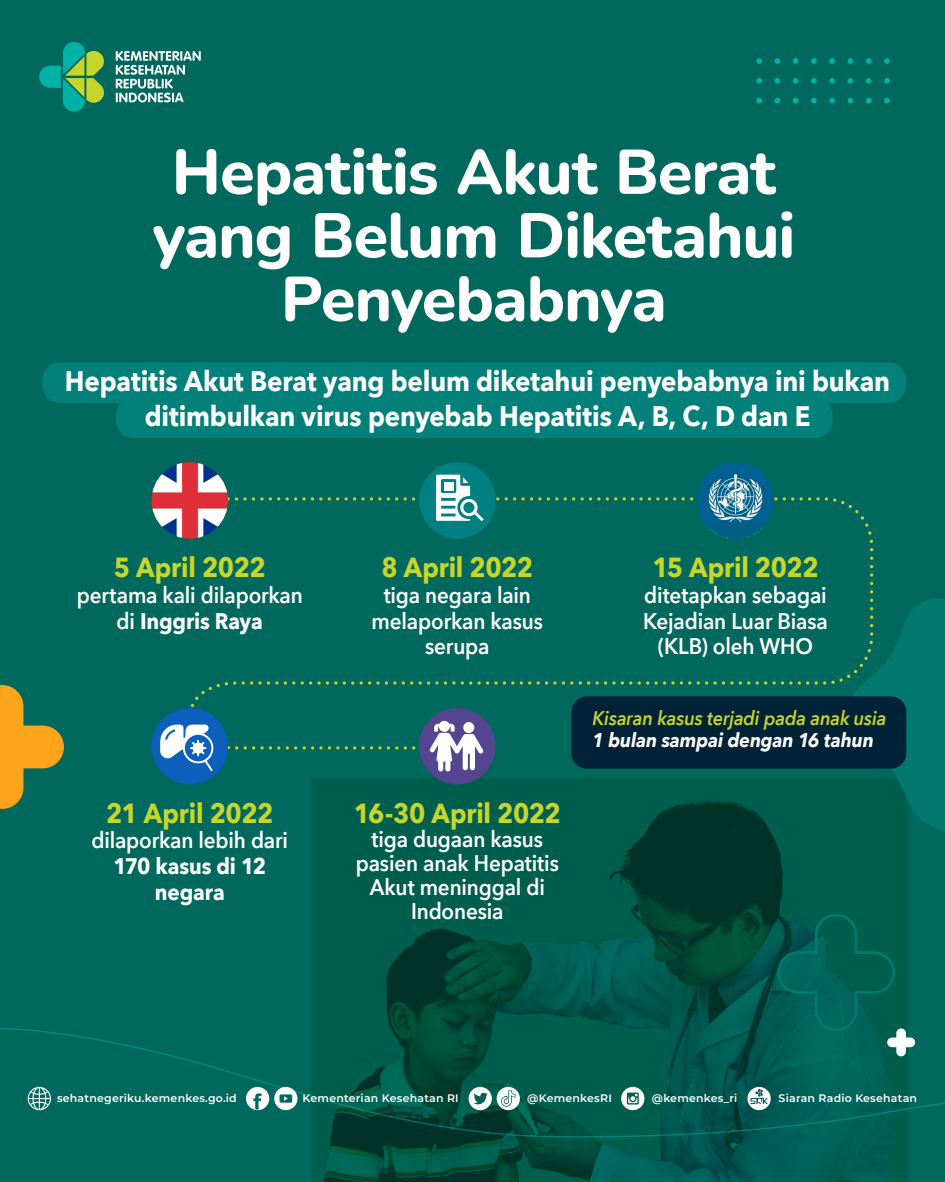
<style>
.page{position:relative;width:945px;height:1182px;background:#fff}
.page>*{position:absolute;margin:0;border:0;box-sizing:border-box;transform-origin:0 0}
.t1{font:800 62.82px/63.4px "Nunito";letter-spacing:-.015em;color:#fff;text-align:center}
.t2{font:700 28.09px/35.4px "Avenir Next";letter-spacing:-.01em;color:#fff;text-align:center;scale:.92 1}
.t3{font:700 27.47px "Avenir Next";letter-spacing:-.01em;color:#c7d629;scale:.92 1}
.t4{font:600 22.49px/25.7px "Avenir Next";letter-spacing:-.005em;color:#fff;text-align:center;scale:.92 1}
.t5{font:700 22.49px/25.7px "Avenir Next";letter-spacing:-.01em;color:#fff;text-align:center;scale:.92 1}
.t6{font:italic 600 19.69px "Avenir Next";letter-spacing:-.01em;color:#c7d629;scale:.92 1}
.t7{font:italic 700 19.69px "Avenir Next";letter-spacing:-.01em;color:#fff;scale:.92 1}
.t8{font:600 10.94px "Montserrat";letter-spacing:.02em;color:#fff}
.s1{font-weight:700}
</style>
<div class="page">
<div style="left:0;top:0;width:945px;height:1181px;background:#00685c"></div>
<img style="left:312px;top:778px;width:596px;height:249px">
<svg style="left:0;top:1027px;width:945px;height:154px"></svg>
<svg style="left:0;top:685px;width:64px;height:123px"></svg>
<svg style="left:776px;top:912px;width:139px;height:144px"></svg>
<svg style="left:469px;top:1086px;width:51px;height:23px"></svg>
<svg style="left:621px;top:1086px;width:23px;height:23px"></svg>
<svg style="left:747px;top:1086px;width:24px;height:23px"></svg>
<svg style="left:246px;top:1086px;width:51px;height:23px"></svg>
<svg style="left:28px;top:1086px;width:23px;height:23px"></svg>
<svg style="left:843px;top:599px;width:102px;height:242px"></svg>
<svg style="left:866px;top:58px;width:6px;height:6px"></svg>
<svg style="left:848px;top:58px;width:5px;height:6px"></svg>
<svg style="left:884px;top:58px;width:6px;height:6px"></svg>
<svg style="left:811px;top:58px;width:6px;height:6px"></svg>
<svg style="left:793px;top:58px;width:5px;height:6px"></svg>
<svg style="left:829px;top:58px;width:6px;height:6px"></svg>
<svg style="left:756px;top:58px;width:6px;height:6px"></svg>
<svg style="left:775px;top:58px;width:5px;height:6px"></svg>
<svg style="left:866px;top:78px;width:6px;height:6px"></svg>
<svg style="left:848px;top:78px;width:5px;height:6px"></svg>
<svg style="left:884px;top:78px;width:6px;height:6px"></svg>
<svg style="left:811px;top:78px;width:6px;height:6px"></svg>
<svg style="left:793px;top:78px;width:5px;height:6px"></svg>
<svg style="left:829px;top:78px;width:6px;height:6px"></svg>
<svg style="left:756px;top:78px;width:6px;height:6px"></svg>
<svg style="left:775px;top:78px;width:5px;height:6px"></svg>
<svg style="left:866px;top:98px;width:6px;height:5px"></svg>
<svg style="left:848px;top:98px;width:5px;height:5px"></svg>
<svg style="left:884px;top:98px;width:6px;height:5px"></svg>
<svg style="left:811px;top:98px;width:6px;height:5px"></svg>
<svg style="left:793px;top:98px;width:5px;height:5px"></svg>
<svg style="left:829px;top:98px;width:6px;height:5px"></svg>
<svg style="left:756px;top:98px;width:6px;height:5px"></svg>
<svg style="left:775px;top:98px;width:5px;height:5px"></svg>
<div style="left:42px;top:362px;width:864px;height:41px;background:#028079;border-radius:18px"></div>
<div style="left:116px;top:397px;width:717px;height:41px;background:#028079;border-radius:18px"></div>
<svg style="left:187px;top:497px;width:688px;height:253px"></svg>
<div style="left:419px;top:462px;width:77px;height:76px;background:#008080;border-radius:50%"></div>
<svg style="left:436px;top:474px;width:48px;height:47px"></svg>
<img style="left:152px;top:462px;width:76px;height:76px;border-radius:38px">
<img style="left:697px;top:462px;width:77px;height:76px;border-radius:38px">
<svg style="left:697px;top:523px;width:77px;height:15px"></svg>
<div style="left:152px;top:707px;width:76px;height:77px;background:#0c5fbc;border-radius:50%"></div>
<svg style="left:160px;top:724px;width:54px;height:47px"></svg>
<div style="left:419px;top:707px;width:77px;height:77px;background:#544590;border-radius:50%"></div>
<svg style="left:430px;top:720px;width:53px;height:51px"></svg>
<div style="left:463px;top:722px;width:11px;height:11px;background:#fff;border-radius:50%"></div>
<svg style="left:116px;top:51px;width:85px;height:51px"></svg>
<svg style="left:39px;top:42px;width:65px;height:70px"></svg>
<div style="left:571px;top:696px;width:335px;height:72px;background:#022238;border-radius:15px"></div>
<h1 class="t1" style="left:152px;top:138px;width:645px">Hepatitis Akut Berat yang Belum Diketahui<br>Penyebabnya</h1>
<p class="t2" style="left:65px;top:363px;width:898px">Hepatitis Akut Berat yang belum diketahui penyebabnya ini bukan ditimbulkan virus penyebab Hepatitis A, B, C, D dan E</p>
<p class="t3" style="left:114px;top:543px;width:167px">5 April 2022</p>
<p class="t4" style="left:77px;top:581px;width:247px">pertama kali dilaporkan di <span class="s1">Inggris Raya</span></p>
<p class="t3" style="left:106px;top:789px;width:183px">21 April 2022</p>
<p class="t4" style="left:91px;top:826px;width:215px">dilaporkan lebih dari</p>
<p class="t5" style="left:113px;top:852px;width:168px">170 kasus di 12 negara</p>
<p class="t3" style="left:381px;top:543px;width:167px">8 April 2022</p>
<p class="t4" style="left:372px;top:581px;width:188px">tiga negara lain melaporkan kasus serupa</p>
<p class="t3" style="left:354px;top:789px;width:227px">16-30 April 2022</p>
<p class="t4" style="left:356px;top:826px;width:222px;line-height:24.1px">tiga dugaan kasus pasien anak Hepatitis<br>Akut meninggal di<br>Indonesia</p>
<p class="t3" style="left:652px;top:543px;width:182px">15 April 2022</p>
<p class="t4" style="left:643px;top:581px;width:203px">ditetapkan sebagai<br>Kejadian Luar Biasa (KLB) oleh WHO</p>
<p class="t6" style="left:592px;top:701px;width:321px">Kisaran kasus terjadi pada anak usia</p>
<p class="t7" style="left:592px;top:722px;width:307px">1 bulan sampai dengan 16 tahun</p>
<p class="t8" style="left:57px;top:1089px;width:181px">sehatnegeriku.kemenkes.go.id</p>
<p class="t8" style="left:303px;top:1089px;width:158px">Kementerian Kesehatan RI</p>
<p class="t8" style="left:527px;top:1089px;width:86px">@KemenkesRI</p>
<p class="t8" style="left:652px;top:1089px;width:87px">@kemenkes_ri</p>
<p class="t8" style="left:779px;top:1089px;width:140px">Siaran Radio Kesehatan</p>
</div>
